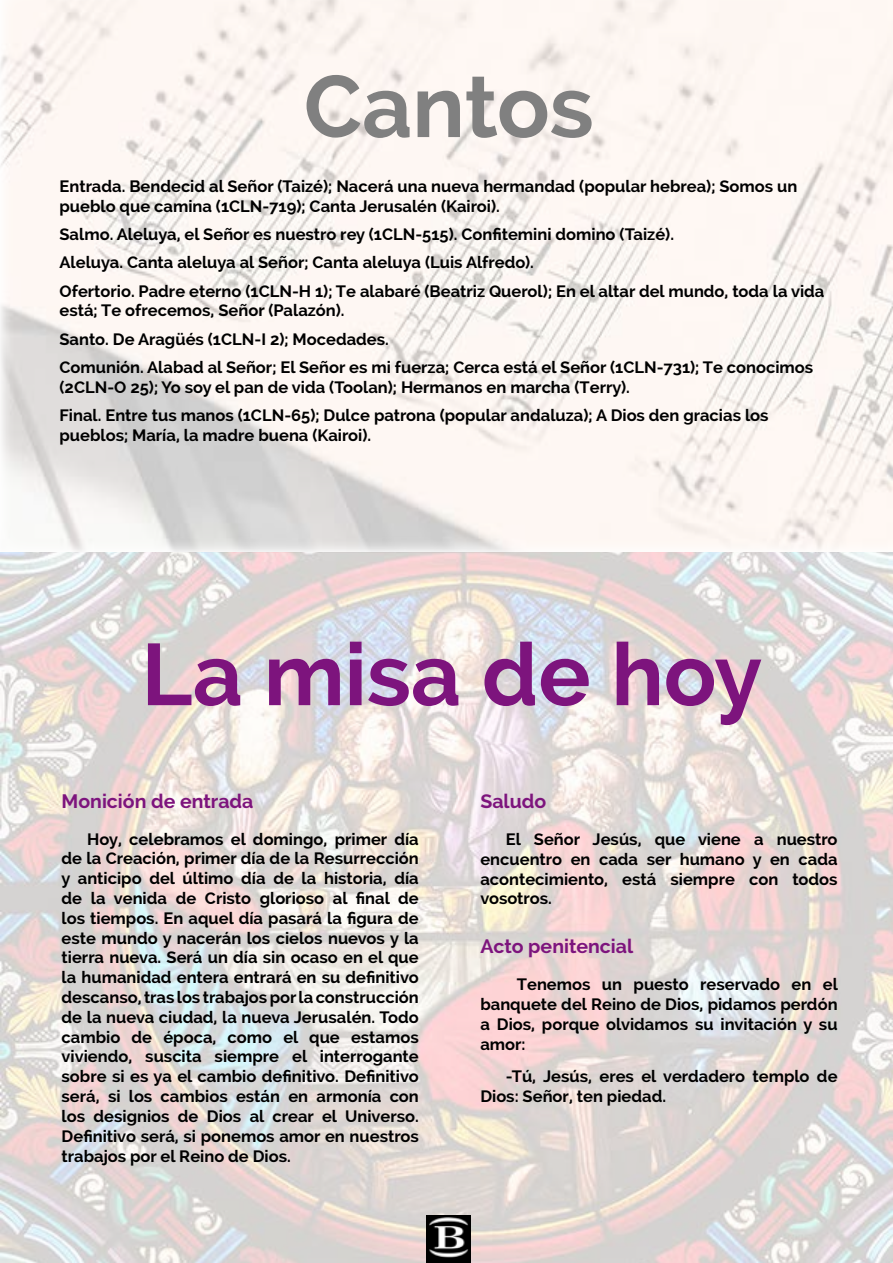
<style>
.page{position:relative;width:893px;height:1263px;background:#fff}
.page>*{position:absolute;margin:0;border:0;box-sizing:border-box;transform-origin:0 0}
.t1{font:700 87px "Raleway";color:#7d147d}
.t2{font:700 87px "Raleway";color:#808080}
.t3{font:700 19.5px "Raleway";color:#7d147d}
.t4{font:700 16.5px/19.8px "Raleway";color:#000}
</style>
<div class="page">
<img style="left:0;top:0;width:893px;height:1263px">
<img style="left:427px;top:1216px;width:44px;height:47px">
<h1 class="t2" style="left:304px;top:57px;width:291px">Cantos</h1>
<p class="t4" style="left:60px;top:176px;width:739px">Entrada. Bendecid al Señor (Taizé); Nacerá una nueva hermandad (popular hebrea); Somos un pueblo que camina (1CLN-719); Canta Jerusalén (Kairoi).</p>
<p class="t4" style="left:60px;top:220px;width:766px;line-height:28.3px">Salmo. Aleluya, el Señor es nuestro rey (1CLN-515). Confitemini domino (Taizé).<br>Aleluya. Canta aleluya al Señor; Canta aleluya (Luis Alfredo).<br>Ofertorio. Padre eterno (1CLN-H 1); Te alabaré (Beatriz Querol); En el altar del mundo, toda la vida</p>
<p class="t4" style="left:60px;top:297px;width:755px;line-height:28.3px">está; Te ofrecemos, Señor (Palazón).<br>Santo. De Aragüés (1CLN-I 2); Mocedades.<br>Comunión. Alabad al Señor; El Señor es mi fuerza; Cerca está el Señor (1CLN-731); Te conocimos</p>
<p class="t4" style="left:60px;top:373px;width:710px;line-height:28.3px">(2CLN-O 25); Yo soy el pan de vida (Toolan); Hermanos en marcha (Terry).<br>Final. Entre tus manos (1CLN-65); Dulce patrona (popular andaluza); A Dios den gracias los</p>
<p class="t4" style="left:60px;top:425px;width:313px">pueblos; María, la madre buena (Kairoi).</p>
<h1 class="t1" style="left:141px;top:625px;width:622px">La misa de hoy</h1>
<p class="t3" style="left:62px;top:790px;width:193px">Monición de entrada</p>
<p class="t4" style="left:62px;top:829px;width:359px;text-align:justify;text-indent:26px">Hoy, celebramos el domingo, primer día de la Creación, primer día de la Resurrección y anticipo del último día de la historia, día de la venida de Cristo glorioso al final de los tiempos. En aquel día pasará la figura de este mundo y nacerán los cielos nuevos y la tierra nueva. Será un día sin ocaso en el que la humanidad entera entrará en su definitivo descanso, tras los trabajos por la construcción de la nueva ciudad, la nueva Jerusalén. Todo cambio de época, como el que estamos viviendo, suscita siempre el interrogante sobre si es ya el cambio definitivo. Definitivo será, si los cambios están en armonía con los designios de Dios al crear el Universo.<br>Definitivo será, si ponemos amor en nuestros trabajos por el Reino de Dios.</p>
<p class="t3" style="left:480px;top:790px;width:67px">Saludo</p>
<p class="t4" style="left:480px;top:829px;width:359px;text-align:justify;text-indent:26px">El Señor Jesús, que viene a nuestro encuentro en cada ser humano y en cada acontecimiento, está siempre con todos vosotros.</p>
<p class="t3" style="left:480px;top:935px;width:154px">Acto penitencial</p>
<p class="t4" style="left:480px;top:974px;width:359px;text-align:justify;text-indent:37px">Tenemos un puesto reservado en el banquete del Reino de Dios, pidamos perdón a Dios, porque olvidamos su invitación y su amor:</p>
<p class="t4" style="left:480px;top:1066px;width:359px;text-indent:26px">-Tú, Jesús, eres el verdadero templo de<br>Dios: Señor, ten piedad.</p>
</div>
